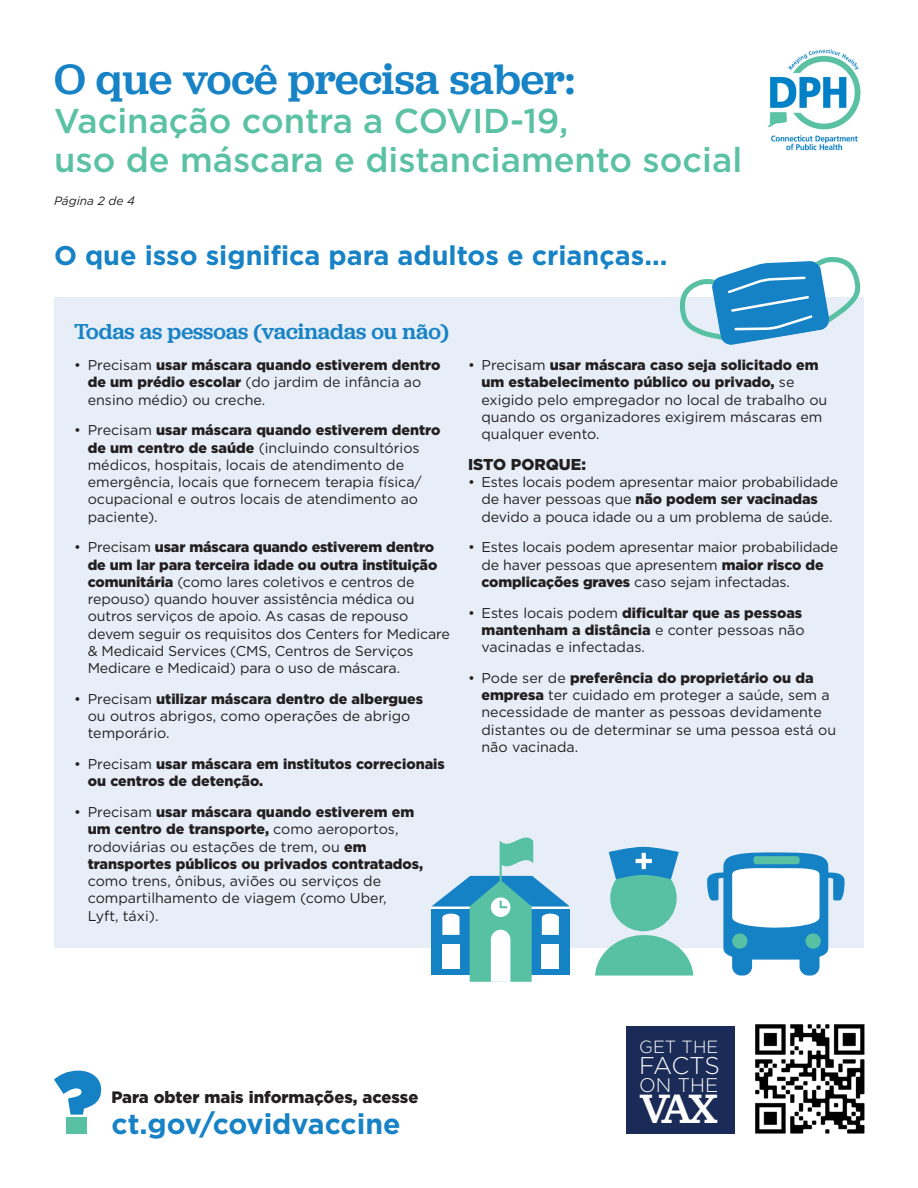
<style>
.page{position:relative;width:918px;height:1188px;background:#fff}
.page>*{position:absolute;margin:0;border:0;box-sizing:border-box;transform-origin:0 0}
.H1_Rules{font:500 44.25px "Jubilat";color:#1782c5}
.t1{font:500 42.6px "Jubilat";color:#fff}
.H2_Rules{font:500 34.5px/39px "Gotham";color:#5ac1a3}
.H3_Rules{font:700 28.5px "Gotham";color:#1782c5}
.H3_Rules-2{font:700 27px "Gotham";color:#1782c5}
.t2{font:300 24.15px "Gotham";letter-spacing:-.03em;color:#fff}
.H4_Rules{font:500 22.5px "Jubilat";letter-spacing:-.005em;color:#1782c5}
.t3{font:300 19.65px "Gotham";color:#fff}
.t4{font:300 17.7px "Gotham";color:#fff}
.t5{font:900 16.5px "Gotham";color:#231f20}
.Body_with_Bullet_Sec{font:900 15.75px "Gotham";color:#231f20}
.Body_with_Bullet_Sec-2{font:14.25px/17.2px "Gotham";color:#231f20}
.Body_with_Bullet_Sec-3{font:900 14.25px/17.2px "Gotham";color:#231f20}
.Body_Sector{font:italic 12px "Gotham";color:#231f20}
.s1{font-weight:900}
.s2{font-weight:400}
</style>
<div class="page">
<img style="left:768px;top:49px;width:93px;height:102px">
<div style="left:54px;top:297px;width:810px;height:650px;background:#e7eef8"></div>
<div style="left:610px;top:865px;width:67px;height:66px;background:#59c1a3;border-radius:50%"></div>
<svg style="left:609px;top:847px;width:70px;height:32px"></svg>
<svg style="left:595px;top:935px;width:98px;height:41px"></svg>
<svg style="left:707px;top:852px;width:138px;height:124px"></svg>
<div style="left:732px;top:933px;width:15px;height:16px;background:#59c1a3;border-radius:50%"></div>
<div style="left:805px;top:933px;width:16px;height:16px;background:#59c1a3;border-radius:50%"></div>
<div style="left:754px;top:856px;width:46px;height:8px;background:#59c1a3;border-radius:3px"></div>
<div style="left:627px;top:1026px;width:108px;height:108px;background:#1b2b57"></div>
<img style="left:755px;top:1024px;width:110px;height:110px">
<svg style="left:54px;top:1071px;width:47px;height:44px"></svg>
<div style="left:66px;top:1118px;width:21px;height:16px;background:#59c1a3"></div>
<svg style="left:431px;top:837px;width:139px;height:145px"></svg>
<svg style="left:680px;top:257px;width:181px;height:88px"></svg>
<p class="H1_Rules" style="left:54px;top:51px;width:523px">O que você precisa saber:</p>
<p class="H2_Rules" style="left:54px;top:101px;width:690px">Vacinação contra a COVID-19,<br>uso de máscara e distanciamento social</p>
<p class="Body_Sector" style="left:54px;top:194px;width:82px">Página 2 de 4</p>
<p class="H3_Rules-2" style="left:54px;top:237px;width:615px">O que isso significa para adultos e crianças...</p>
<p class="H4_Rules" style="left:74px;top:317px;width:376px">Todas as pessoas (vacinadas ou não)</p>
<p class="Body_with_Bullet_Sec-2" style="left:88px;top:356px;width:354px;text-indent:-14px">• Precisam <span class="s1">usar máscara quando estiverem dentro de um prédio escolar</span> (do jardim de infância ao ensino médio) ou creche.</p>
<p class="Body_with_Bullet_Sec-2" style="left:88px;top:421px;width:354px;text-indent:-14px">• Precisam <span class="s1">usar máscara quando estiverem dentro de um centro de saúde</span> (incluindo consultórios médicos, hospitais, locais de atendimento de emergência, locais que fornecem terapia física/ ocupacional e outros locais de atendimento ao paciente).</p>
<p class="Body_with_Bullet_Sec-2" style="left:88px;top:538px;width:364px;text-indent:-14px">• Precisam <span class="s1">usar máscara quando estiverem dentro de um lar para terceira idade ou outra instituição comunitária</span> (como lares coletivos e centros de repouso) quando houver assistência médica ou outros serviços de apoio. As casas de repouso devem seguir os requisitos dos Centers for Medicare &amp; Medicaid Services (CMS, Centros de Serviços Medicare e Medicaid) para o uso de máscara.</p>
<p class="Body_with_Bullet_Sec-2" style="left:88px;top:690px;width:337px;text-indent:-14px">• Precisam <span class="s1">utilizar máscara dentro de albergues </span>ou outros abrigos, como operações de abrigo temporário.</p>
<p class="Body_with_Bullet_Sec-3" style="left:88px;top:755px;width:359px;text-indent:-14px"><span class="s2">• Precisam</span> usar máscara em institutos correcionais ou centros de detenção.</p>
<p class="Body_with_Bullet_Sec-2" style="left:88px;top:803px;width:337px;text-indent:-14px">• Precisam <span class="s1">usar máscara quando estiverem em um centro de transporte,</span> como aeroportos, rodoviárias ou estações de trem, ou <span class="s1">em transportes públicos ou privados contratados, </span>como trens, ônibus, aviões ou serviços de compartilhamento de viagem (como Uber,<br>Lyft, táxi).</p>
<p class="Body_with_Bullet_Sec-2" style="left:482px;top:356px;width:347px;text-indent:-14px">• Precisam <span class="s1">usar máscara caso seja solicitado em um estabelecimento público ou privado,</span> se exigido pelo empregador no local de trabalho ou quando os organizadores exigirem máscaras em qualquer evento.</p>
<p class="Body_with_Bullet_Sec" style="left:468px;top:453px;width:120px">ISTO PORQUE:</p>
<p class="Body_with_Bullet_Sec-2" style="left:468px;top:473px;width:372px;text-align:center">• Estes locais podem apresentar maior probabilidade de haver pessoas que <span class="s1">não podem ser vacinadas </span>devido a pouca idade ou a um problema de saúde.</p>
<p class="Body_with_Bullet_Sec-2" style="left:482px;top:538px;width:358px;text-indent:-14px">• Estes locais podem apresentar maior probabilidade de haver pessoas que apresentem <span class="s1">maior risco de complicações graves</span> caso sejam infectadas.</p>
<p class="Body_with_Bullet_Sec-2" style="left:482px;top:604px;width:325px;text-indent:-14px">• Estes locais podem <span class="s1">dificultar que as pessoas mantenham a distância</span> e conter pessoas não vacinadas e infectadas.</p>
<p class="Body_with_Bullet_Sec-2" style="left:482px;top:669px;width:356px;text-indent:-14px">• Pode ser de <span class="s1">preferência do proprietário ou da empresa</span> ter cuidado em proteger a saúde, sem a necessidade de manter as pessoas devidamente distantes ou de determinar se uma pessoa está ou não vacinada.</p>
<h4 class="t5" style="left:111px;top:1086px;width:308px">Para obter mais informações, acesse</h4>
<p class="H3_Rules" style="left:111px;top:1105px;width:291px">ct.gov/covidvaccine</p>
<p class="t4" style="left:639px;top:1035px;width:81px">GET THE</p>
<p class="t2" style="left:639px;top:1050px;width:82px">FACTS</p>
<p class="t3" style="left:639px;top:1073px;width:81px">ON THE</p>
<p class="t1" style="left:639px;top:1081px;width:80px">VAX</p>
</div>
